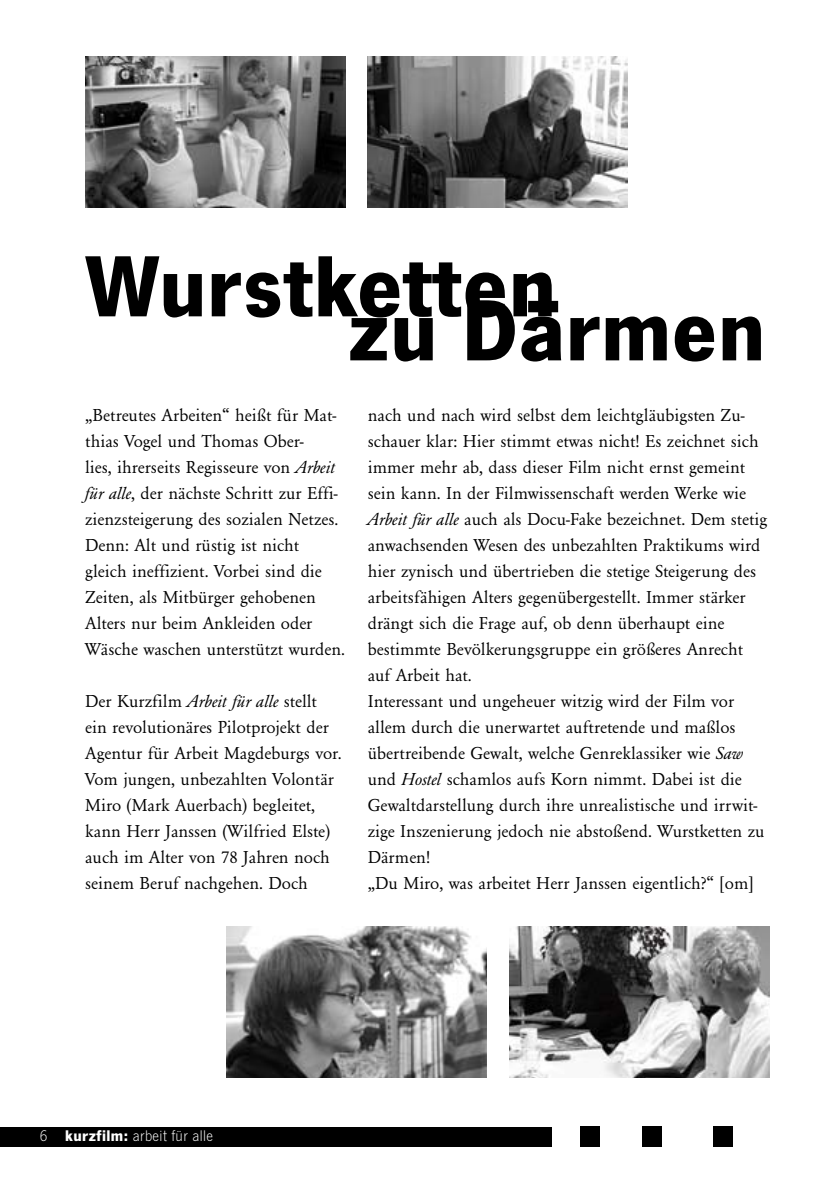
<style>
.page{position:relative;width:840px;height:1191px;background:#fff}
.page>*{position:absolute;margin:0;border:0;box-sizing:border-box;transform-origin:0 0}
.t1{font:700 90px "News Got T";letter-spacing:.01em;color:#000}
.t2{font:18px/26px "Garamond";color:#000}
.t3{font:16px "News Got T Ligh";letter-spacing:.025em;color:#fff}
.s1{font-style:italic}
.s2{font-family:"News Got T";font-weight:700}
</style>
<div class="page">
<div style="left:579px;top:1126px;width:20px;height:21px;background:#000"></div>
<div style="left:641px;top:1126px;width:20px;height:21px;background:#000"></div>
<div style="left:712px;top:1126px;width:20px;height:21px;background:#000"></div>
<div style="left:0;top:1126px;width:551px;height:20px;background:#000"></div>
<img style="left:85px;top:57px;width:260px;height:151px">
<img style="left:367px;top:57px;width:260px;height:151px">
<img style="left:226px;top:926px;width:260px;height:151px">
<img style="left:509px;top:926px;width:259px;height:151px">
<h1 class="t1" style="left:85px;top:233px;width:472px">Wurstketten</h1>
<h1 class="t1" style="left:348px;top:277px;width:418px">zu Därmen</h1>
<p class="t2" style="left:85px;top:402px;width:261px">„Betreutes Arbeiten“ heißt für Mat&shy;thias Vogel und Thomas Ober-<br>lies, ihrerseits Regisseure von <span class="s1">Arbeit für alle</span>, der nächste Schritt zur Effi&shy;zienzsteigerung des sozialen Netzes.<br>Denn: Alt und rüstig ist nicht gleich ineffizient. Vorbei sind die Zeiten, als Mitbürger gehobenen Alters nur beim Ankleiden oder Wäsche waschen unterstützt wurden.</p>
<p class="t2" style="left:85px;top:688px;width:258px">Der Kurzfilm <span class="s1">Arbeit für alle</span> stellt ein revolutionäres Pilotprojekt der Agentur für Arbeit Magdeburgs vor.<br>Vom jungen, unbezahlten Volontär Miro (Mark Auerbach) begleitet, kann Herr Janssen (Wilfried Elste) auch im Alter von 78 Jahren noch seinem Beruf nachgehen. Doch</p>
<p class="t2" style="left:367px;top:402px;width:401px">nach und nach wird selbst dem leichtgläubigsten Zu&shy;schauer klar: Hier stimmt etwas nicht! Es zeichnet sich immer mehr ab, dass dieser Film nicht ernst gemeint sein kann. In der Filmwissenschaft werden Werke wie <span class="s1">Arbeit für alle</span> auch als Docu-Fake bezeichnet. Dem stetig anwachsenden Wesen des unbezahlten Praktikums wird hier zynisch und übertrieben die stetige Steigerung des arbeitsfähigen Alters gegenübergestellt. Immer stärker drängt sich die Frage auf, ob denn überhaupt eine bestimmte Bevölkerungsgruppe ein größeres Anrecht auf Arbeit hat.<br>Interessant und ungeheuer witzig wird der Film vor allem durch die unerwartet auftretende und maßlos übertreibende Gewalt, welche Genreklassiker wie <span class="s1">Saw </span>und <span class="s1">Hostel</span> schamlos aufs Korn nimmt. Dabei ist die Gewaltdarstellung durch ihre unrealistische und irrwit&shy;zige Inszenierung jedoch nie abstoßend. Wurstketten zu Därmen!<br>„Du Miro, was arbeitet Herr Janssen eigentlich?“ [om]</p>
<p class="t3" style="left:40px;top:1127px;width:175px">6 <span class="s2">kurzfilm:</span> arbeit für alle</p>
</div>
